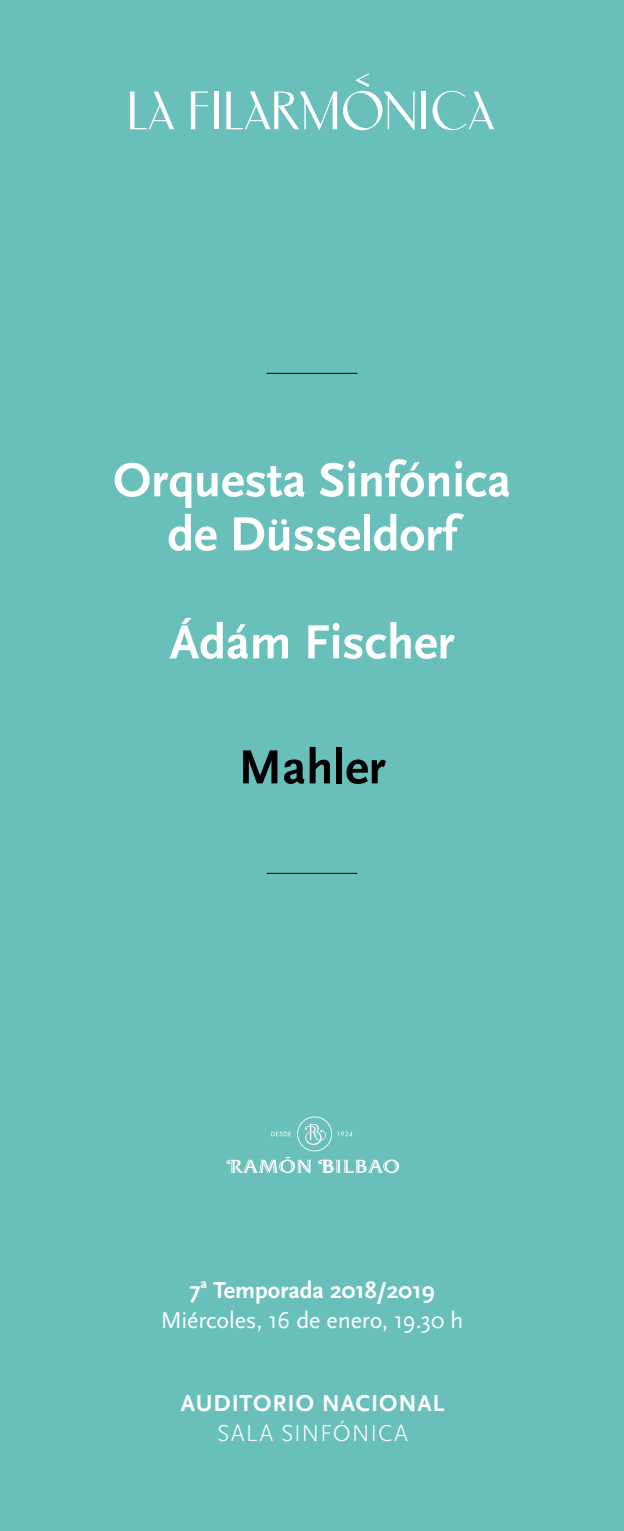
<style>
.page{position:relative;width:624px;height:1531px;background:#69c0bb}
.page>*{position:absolute;margin:0;border:0;box-sizing:border-box;transform-origin:0 0}
.t1{font:700 50px/54px "Scala Sans";color:#fff;text-align:center}
.t2{font:700 50px "Scala Sans";color:#000}
.t3{font:24px/30px "Scala Sans";letter-spacing:-.005em;color:#fff;text-align:center}
.t4{font:700 24px "Scala Sans";letter-spacing:.035em;color:#fff}
.t5{font:300 24px "Scala Sans";letter-spacing:.035em;color:#fff}
.s1{font-weight:700}
</style>
<div class="page">
<hr style="left:266px;top:373px;width:91px;height:1px;background:#000">
<hr style="left:266px;top:873px;width:91px;height:1px;background:#000">
<svg style="left:130px;top:91px;width:44px;height:38px"></svg>
<svg style="left:191px;top:91px;width:17px;height:38px"></svg>
<div style="left:214px;top:91px;width:5px;height:38px;background:#fff"></div>
<div style="left:421px;top:91px;width:5px;height:38px;background:#fff"></div>
<svg style="left:432px;top:91px;width:62px;height:39px"></svg>
<svg style="left:226px;top:91px;width:111px;height:39px"></svg>
<svg style="left:343px;top:73px;width:71px;height:57px"></svg>
<svg style="left:271px;top:1131px;width:20px;height:5px"></svg>
<svg style="left:297px;top:1116px;width:55px;height:35px"></svg>
<svg style="left:318px;top:1159px;width:81px;height:14px"></svg>
<svg style="left:226px;top:1157px;width:85px;height:17px"></svg>
<h1 class="t1" style="left:113px;top:454px;width:399px">Orquesta Sinfónica de Düsseldorf</h1>
<h1 class="t1" style="left:169px;top:616px;width:286px">Ádám Fischer</h1>
<h1 class="t2" style="left:238px;top:740px;width:149px">Mahler</h1>
<p class="t3" style="left:161px;top:1275px;width:304px"><span class="s1">7</span><sup>a</sup> <span class="s1">Temporada 2018/2019<br></span>Miércoles, 16 de enero, 19.30 h</p>
<p class="t4" style="left:181px;top:1390px;width:265px">AUDITORIO NACIONAL</p>
<p class="t5" style="left:217px;top:1420px;width:192px">SALA SINFÓNICA</p>
</div>
